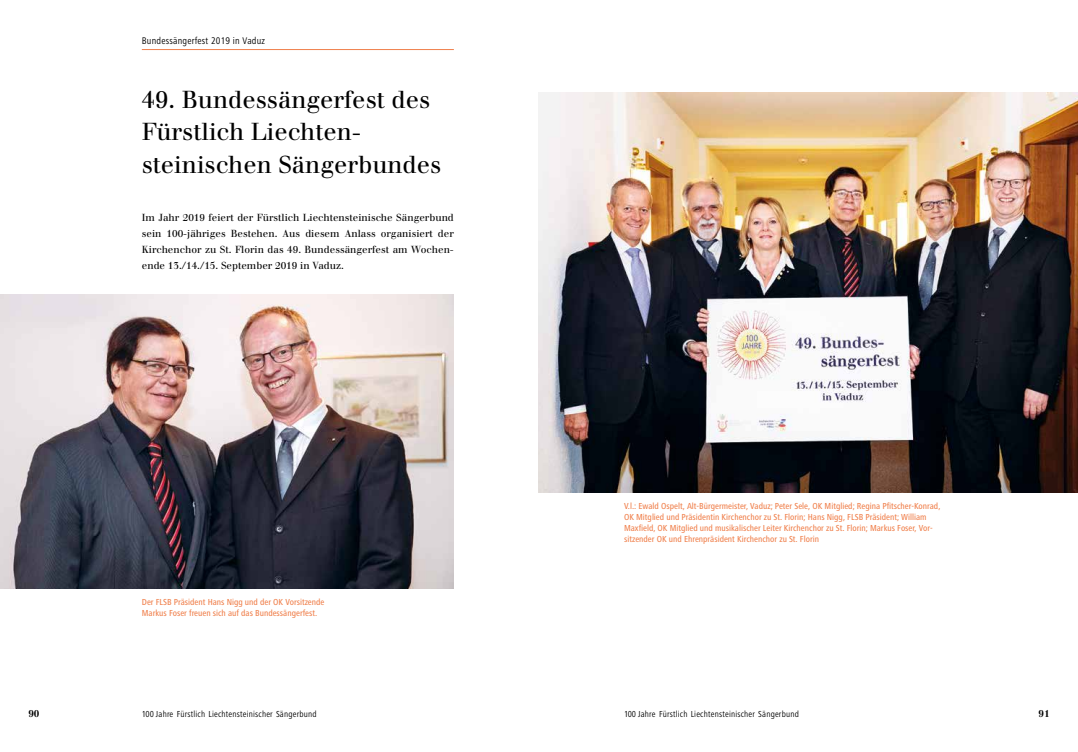
<style>
.page{position:relative;width:1078px;height:752px;background:#fff}
.page>*{position:absolute;margin:0;border:0;box-sizing:border-box;transform-origin:0 0}
.t1{font:24px/32px "Walbaum LT";color:#000}
.t2{font:10px/16px "Walbaum LT";color:#000;text-align:justify}
.t3{font:condensed 10px "Frutiger Next LT";letter-spacing:.02em;color:#000}
.t4{font:700 10px "Walbaum LT";color:#000}
.t5{font:500 condensed 9px/11px "Frutiger Next LT";color:#f0804c}
.t6{font:condensed 9px "Frutiger Next LT";letter-spacing:.02em;color:#000}
</style>
<div class="page">
<hr style="left:142px;top:49px;width:312px;height:1px;background:#f0804c">
<img style="left:539px;top:92px;width:538px;height:400px">
<img style="left:0;top:294px;width:454px;height:294px">
<p class="t3" style="left:142px;top:36px;width:125px">Bundessängerfest 2019 in Vaduz</p>
<h1 class="t1" style="left:142px;top:84px;width:301px">49. Bundessängerfest des<br>Fürstlich Liechten&shy;steinischen Sängerbundes</h1>
<p class="t2" style="left:142px;top:209px;width:313px">Im Jahr 2019 feiert der Fürstlich Liechtensteinische Sängerbund sein 100-jähriges Bestehen. Aus diesem Anlass organisiert der Kirchenchor zu St. Florin das 49. Bundessängerfest am Wochen&shy;ende 13./14./15. September 2019 in Vaduz.</p>
<p class="t5" style="left:142px;top:596px;width:184px">Der FLSB Präsident Hans Nigg und der OK Vorsitzende<br>Markus Foser freuen sich auf das Bundessängerfest.</p>
<p class="t5" style="left:624px;top:500px;width:318px">V.l.: Ewald Ospelt, Alt-Bürgermeister, Vaduz; Peter Sele, OK Mitglied; Regina Pfitscher-Konrad, OK Mitglied und Präsidentin Kirchenchor zu St. Florin; Hans Nigg, FLSB Präsident; William Maxfield, OK Mitglied und musikalischer Leiter Kirchenchor zu St. Florin; Markus Foser, Vor&shy;sitzender OK und Ehrenpräsident Kirchenchor zu St. Florin</p>
<p class="t4" style="left:28px;top:707px;width:13px">90</p>
<p class="t6" style="left:142px;top:708px;width:176px">100 Jahre Fürstlich Liechtensteinischer Sängerbund</p>
<p class="t6" style="left:624px;top:708px;width:176px">100 Jahre Fürstlich Liechtensteinischer Sängerbund</p>
<p class="t4" style="left:1038px;top:707px;width:13px">91</p>
</div>
